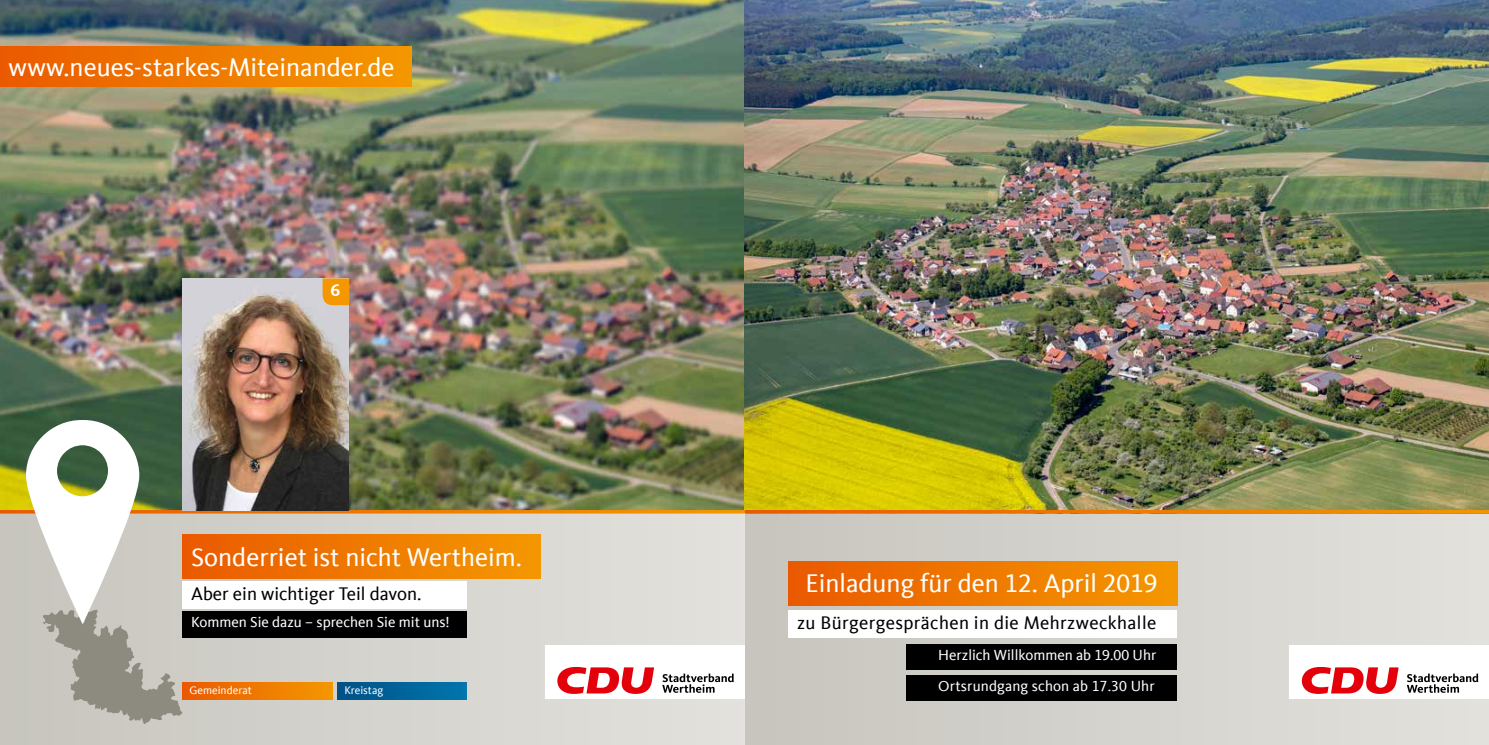
<style>
.page{position:relative;width:1489px;height:745px;background:#fff}
.page>*{position:absolute;margin:0;border:0;box-sizing:border-box;transform-origin:0 0}
.t1{font:26.25px "CDU Kievit Tab";color:#fff}
.t2{font:18.75px "CDU Kievit Tab";letter-spacing:.02em;color:#000}
.t3{font:18.75px "CDU Kievit Tab";color:#000}
.t4{font:700 17.62px "CDU Kievit Tab";color:#fff}
.t5{font:15px/31px "CDU Kievit Tab";color:#fff}
.t6{font:11.25px "CDU Kievit Tab";color:#fff}
</style>
<div class="page">
<img style="left:0;top:0;width:744px;height:509px">
<div style="left:744px;top:513px;width:744px;height:231px;background:linear-gradient(to right,#c3bfb6,#e1e0dc)"></div>
<img style="left:744px;top:0;width:744px;height:509px">
<svg style="left:744px;top:509px;width:744px;height:4px;background:#de850f"></svg>
<div style="left:788px;top:610px;width:389px;height:27px;background:#fff"></div>
<div style="left:788px;top:561px;width:389px;height:43px;background:linear-gradient(to right,#ea5a00,#f49800)"></div>
<div style="left:1288px;top:644px;width:200px;height:54px;background:#fff"></div>
<svg style="left:1301px;top:667px;width:97px;height:26px"></svg>
<svg style="left:1406px;top:673px;width:71px;height:19px"></svg>
<div style="left:906px;top:643px;width:271px;height:25px;background:#000"></div>
<div style="left:906px;top:674px;width:271px;height:25px;background:#000"></div>
<div style="left:0;top:513px;width:744px;height:231px;background:linear-gradient(to right,#c4c2ba,#e1e0dc)"></div>
<svg style="left:0;top:509px;width:744px;height:4px;background:#c47a1a"></svg>
<div style="left:544px;top:644px;width:200px;height:54px;background:#fff"></div>
<svg style="left:557px;top:667px;width:97px;height:26px"></svg>
<svg style="left:662px;top:673px;width:71px;height:19px"></svg>
<div style="left:182px;top:581px;width:285px;height:27px;background:#fff"></div>
<div style="left:182px;top:534px;width:358px;height:44px;background:linear-gradient(to right,#ea5a00,#f49800)"></div>
<div style="left:182px;top:610px;width:285px;height:27px;background:#000"></div>
<svg style="left:26px;top:419px;width:156px;height:304px"></svg>
<div style="left:337px;top:682px;width:130px;height:17px;background:linear-gradient(to right,#005186,#0176ac)"></div>
<div style="left:182px;top:682px;width:151px;height:17px;background:linear-gradient(to right,#ea5a00,#f49800)"></div>
<img style="left:183px;top:278px;width:166px;height:231px">
<svg style="left:322px;top:278px;width:27px;height:27px"></svg>
<div style="left:0;top:47px;width:411px;height:40px;background:linear-gradient(to right,#ea5a00,#f49800)"></div>
<h1 class="t1" style="left:9px;top:52px;width:387px">www.neues-starkes-Miteinander.de</h1>
<p class="t4" style="left:331px;top:280px;width:11px">6</p>
<h1 class="t1" style="left:191px;top:542px;width:332px">Sonderriet ist nicht Wertheim.</h1>
<p class="t3" style="left:191px;top:583px;width:232px">Aber ein wichtiger Teil davon.</p>
<p class="t5" style="left:191px;top:606px;width:260px">Kommen Sie dazu – sprechen Sie mit uns!</p>
<p class="t6" style="left:189px;top:683px;width:64px">Gemeinderat</p>
<p class="t6" style="left:344px;top:683px;width:40px">Kreistag</p>
<h1 class="t1" style="left:805px;top:568px;width:353px">Einladung für den 12. April 2019</h1>
<p class="t2" style="left:797px;top:612px;width:361px">zu Bürgergesprächen in die Mehrzweckhalle</p>
<p class="t5" style="left:938px;top:639px;width:220px">Herzlich Willkommen ab 19.00 Uhr<br>Ortsrundgang schon ab 17.30 Uhr</p>
</div>
